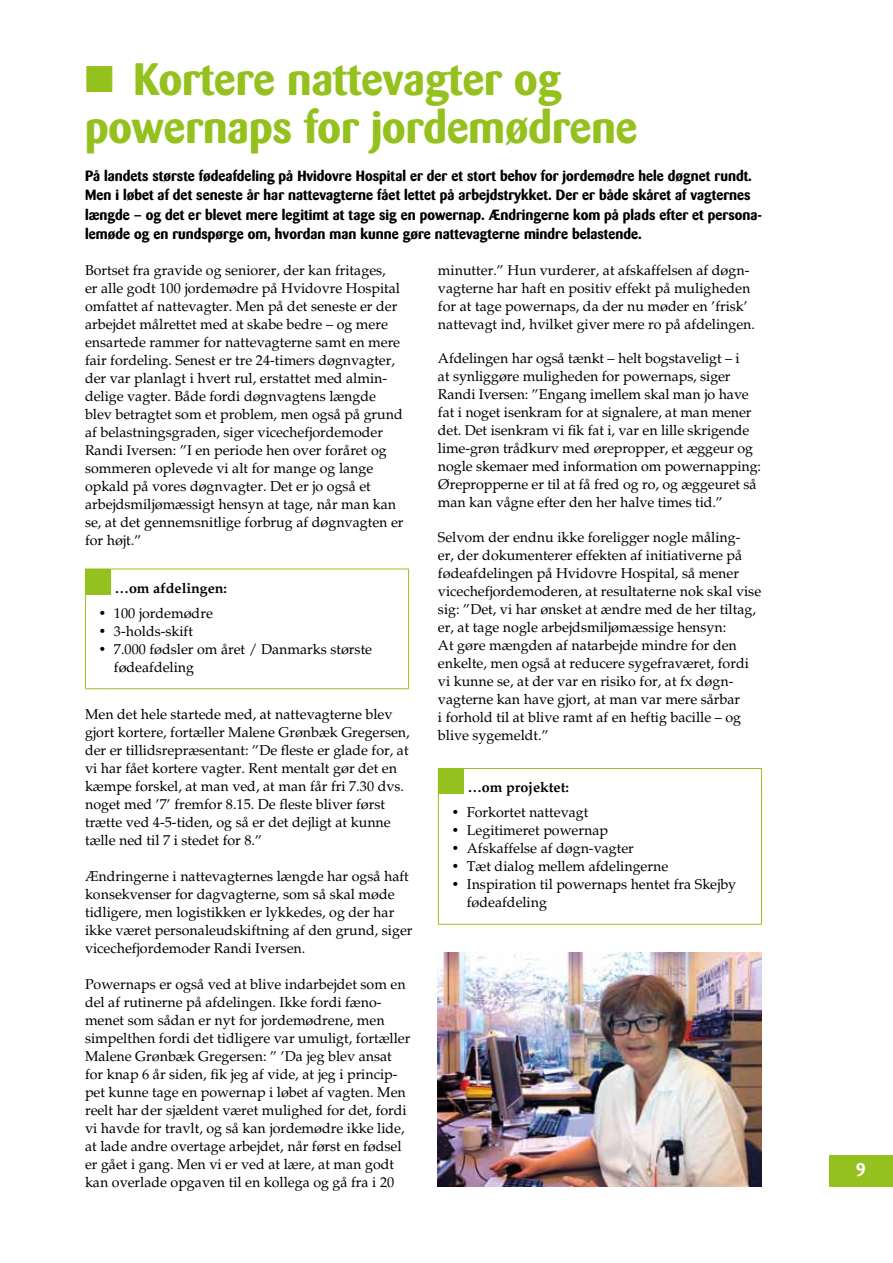
<style>
.page{position:relative;width:893px;height:1263px;background:#fff}
.page>*{position:absolute;margin:0;border:0;box-sizing:border-box;transform-origin:0 0}
.t1{font:700 45px/48px "Barmeno";color:#95c11f}
.t2{font:700 18px "Barmeno";color:#fff}
.t3{font:700 14.7px/19.5px "Barmeno";color:#000}
.t4{font:14.25px/18px "Palatino";color:#000}
.t5{font:700 14.25px "Palatino";color:#000}
.s1{font-weight:700}
</style>
<div class="page">
<svg style="left:85px;top:569px;width:26px;height:25px"></svg>
<hr style="left:111px;top:569px;width:298px;height:1px;background:#95c11f">
<hr style="left:85px;top:594px;width:1px;height:94px;background:#95c11f">
<hr style="left:408px;top:594px;width:1px;height:94px;background:#95c11f">
<svg style="left:85px;top:688px;width:26px;height:1px"></svg>
<hr style="left:111px;top:688px;width:298px;height:1px;background:#95c11f">
<svg style="left:408px;top:569px;width:1px;height:25px"></svg>
<svg style="left:438px;top:768px;width:25px;height:26px"></svg>
<hr style="left:463px;top:768px;width:299px;height:1px;background:#95c11f">
<hr style="left:438px;top:794px;width:1px;height:130px;background:#95c11f">
<hr style="left:761px;top:794px;width:1px;height:130px;background:#95c11f">
<svg style="left:438px;top:924px;width:25px;height:1px"></svg>
<hr style="left:463px;top:924px;width:299px;height:1px;background:#95c11f">
<svg style="left:761px;top:769px;width:1px;height:25px"></svg>
<div style="left:829px;top:1154px;width:64px;height:32px;background:#95c11f"></div>
<img style="left:438px;top:952px;width:323px;height:234px">
<h1 class="t1" style="left:85px;top:55px;width:554px">■ Kortere nattevagter og powernaps for jordemødrene</h1>
<p class="t3" style="left:85px;top:166px;width:678px">På landets største fødeafdeling på Hvidovre Hospital er der et stort behov for jordemødre hele døgnet rundt.<br>Men i løbet af det seneste år har nattevagterne fået lettet på arbejdstrykket. Der er både skåret af vagternes længde – og det er blevet mere legitimt at tage sig en powernap. Ændringerne kom på plads efter et persona&shy;lemøde og en rundspørge om, hvordan man kunne gøre nattevagterne mindre belastende.</p>
<p class="t4" style="left:85px;top:261px;width:320px">Bortset fra gravide og seniorer, der kan fritages,<br>er alle godt 100 jordemødre på Hvidovre Hospital omfattet af nattevagter. Men på det seneste er der arbejdet målrettet med at skabe bedre – og mere ensartede rammer for nattevagterne samt en mere fair fordeling. Senest er tre 24-timers døgnvagter, der var planlagt i hvert rul, erstattet med almin&shy;delige vagter. Både fordi døgnvagtens længde blev betragtet som et problem, men også på grund af belastningsgraden, siger vicechefjordemoder Randi Iversen: ”I en periode hen over foråret og sommeren oplevede vi alt for mange og lange opkald på vores døgnvagter. Det er jo også et arbejdsmiljømæssigt hensyn at tage, når man kan se, at det gennemsnitlige forbrug af døgnvagten er for højt.”</p>
<p class="t5" style="left:115px;top:579px;width:114px">…om afdelingen:</p>
<p class="t4" style="left:98px;top:604px;width:116px"><span class="s1">•</span> 100 jordemødre</p>
<p class="t4" style="left:98px;top:622px;width:96px"><span class="s1">•</span> 3-holds-skift</p>
<p class="t4" style="left:114px;top:640px;width:260px;text-indent:-16px"><span class="s1">•</span> 7.000 fødsler om året / Danmarks største fødeafdeling</p>
<p class="t4" style="left:85px;top:705px;width:326px">Men det hele startede med, at nattevagterne blev gjort kortere, fortæller Malene Grønbæk Gregersen, der er tillidsrepræsentant: ”De fleste er glade for, at vi har fået kortere vagter. Rent mentalt gør det en kæmpe forskel, at man ved, at man får fri 7.30 dvs. noget med ’7’ fremfor 8.15. De fleste bliver først trætte ved 4-5-tiden, og så er det dejligt at kunne tælle ned til 7 i stedet for 8.”</p>
<p class="t4" style="left:85px;top:867px;width:329px">Ændringerne i nattevagternes længde har også haft konsekvenser for dagvagterne, som så skal møde tidligere, men logistikken er lykkedes, og der har ikke været personaleudskiftning af den grund, siger vicechefjordemoder Randi Iversen.</p>
<p class="t4" style="left:85px;top:975px;width:327px">Powernaps er også ved at blive indarbejdet som en del af rutinerne på afdelingen. Ikke fordi fæno&shy;menet som sådan er nyt for jordemødrene, men simpelthen fordi det tidligere var umuligt, fortæller Malene Grønbæk Gregersen: ” ’Da jeg blev ansat for knap 6 år siden, fik jeg af vide, at jeg i princip&shy;pet kunne tage en powernap i løbet af vagten. Men reelt har der sjældent været mulighed for det, fordi vi havde for travlt, og så kan jordemødre ikke lide, at lade andre overtage arbejdet, når først en fødsel er gået i gang. Men vi er ved at lære, at man godt kan overlade opgaven til en kollega og gå fra i 20</p>
<p class="t4" style="left:438px;top:261px;width:319px">minutter.” Hun vurderer, at afskaffelsen af døgn&shy;vagterne har haft en positiv effekt på muligheden for at tage powernaps, da der nu møder en ’frisk’ nattevagt ind, hvilket giver mere ro på afdelingen.</p>
<p class="t4" style="left:438px;top:349px;width:325px">Afdelingen har også tænkt – helt bogstaveligt – i<br>at synliggøre muligheden for powernaps, siger Randi Iversen: ”Engang imellem skal man jo have fat i noget isenkram for at signalere, at man mener det. Det isenkram vi fik fat i, var en lille skrigende lime-grøn trådkurv med ørepropper, et æggeur og nogle skemaer med information om powernapping:<br>Ørepropperne er til at få fred og ro, og æggeuret så man kan vågne efter den her halve times tid.”</p>
<p class="t4" style="left:438px;top:528px;width:325px">Selvom der endnu ikke foreligger nogle måling-<br>er, der dokumenterer effekten af initiativerne på fødeafdelingen på Hvidovre Hospital, så mener vicechefjordemoderen, at resultaterne nok skal vise sig: ”Det, vi har ønsket at ændre med de her tiltag, er, at tage nogle arbejdsmiljømæssige hensyn:<br>At gøre mængden af natarbejde mindre for den enkelte, men også at reducere sygefraværet, fordi vi kunne se, at der var en risiko for, at fx døgn&shy;vagterne kan have gjort, at man var mere sårbar<br>i forhold til at blive ramt af en heftig bacille – og blive sygemeldt.”</p>
<p class="t5" style="left:468px;top:779px;width:103px">…om projektet:</p>
<p class="t4" style="left:451px;top:804px;width:139px"><span class="s1">•</span> Forkortet nattevagt</p>
<p class="t4" style="left:451px;top:822px;width:158px"><span class="s1">•</span> Legitimeret powernap</p>
<p class="t4" style="left:451px;top:840px;width:184px"><span class="s1">•</span> Afskaffelse af døgn-vagter</p>
<p class="t4" style="left:451px;top:858px;width:219px"><span class="s1">•</span> Tæt dialog mellem afdelingerne</p>
<p class="t4" style="left:467px;top:876px;width:271px;text-indent:-16px"><span class="s1">•</span> Inspiration til powernaps hentet fra Skejby fødeafdeling</p>
<p class="t2" style="left:856px;top:1159px;width:11px">9</p>
</div>
